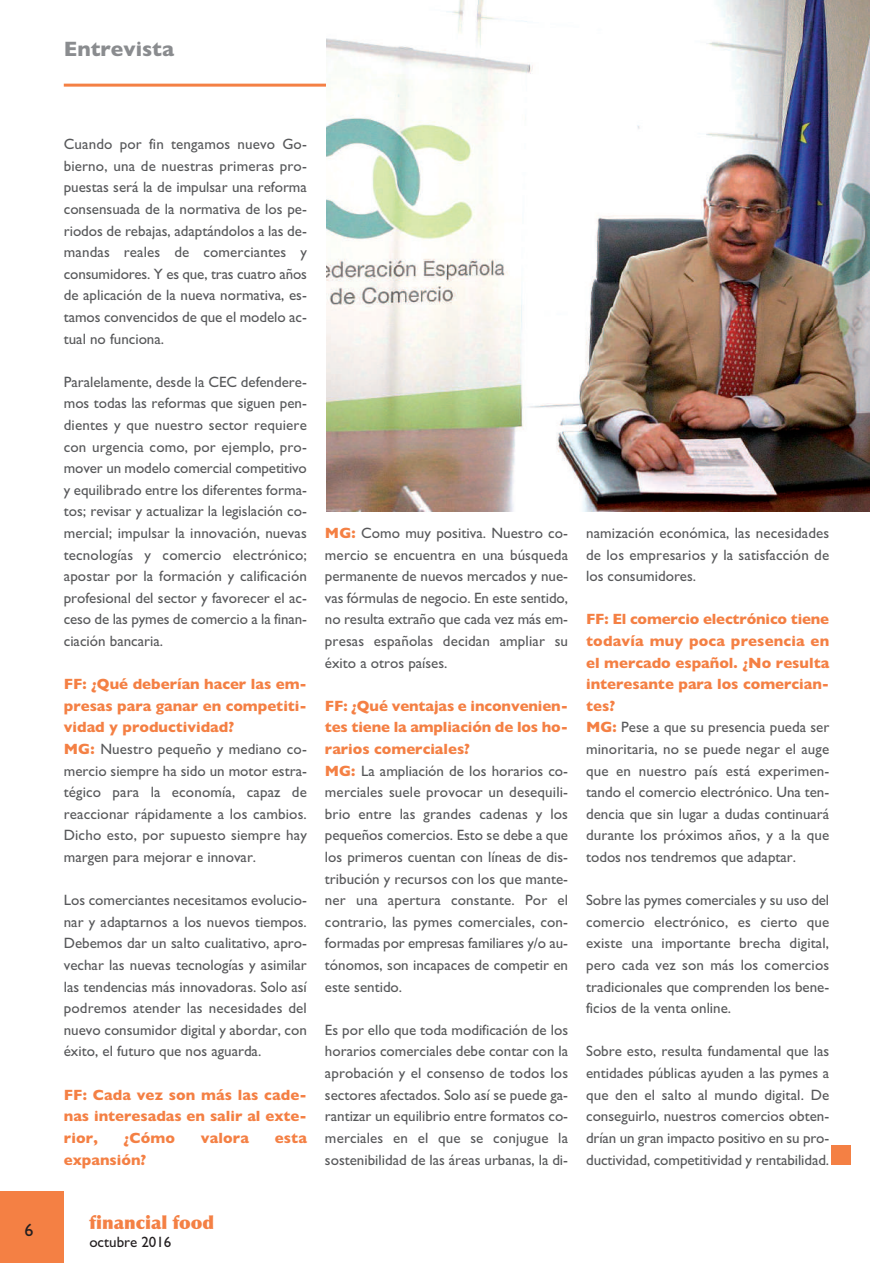
<style>
.page{position:relative;width:893px;height:1263px;background:#fff}
.page>*{position:absolute;margin:0;border:0;box-sizing:border-box;transform-origin:0 0}
.t1{font:700 21px "Gill Sans";color:#8a8c8f}
.t2{font:900 18px "Optima";color:#f48044}
.t3{font:18px "Gill Sans";color:#231f20}
.t4{font:15px/21.6px "Gill Sans";color:#57585a;text-align:justify}
.t5{font:700 15px/21.6px "Gill Sans";letter-spacing:.005em;color:#f48044;text-align:justify}
.t6{font:15px "Gill Sans";color:#231f20}
.s1{font-weight:700;color:#f48044}
</style>
<div class="page">
<hr style="left:64px;top:84px;width:765px;height:3px;background:#f48044">
<div style="left:0;top:1191px;width:64px;height:72px;background:#f48044"></div>
<img style="left:326px;top:0;width:543px;height:511px">
<div style="left:831px;top:1145px;width:20px;height:20px;background:#f48044"></div>
<h1 class="t1" style="left:64px;top:36px;width:112px">Entrevista</h1>
<p class="t3" style="left:25px;top:1219px;width:10px">6</p>
<p class="t4" style="left:64px;top:133px;width:245px">Cuando por fin tengamos nuevo Go&shy;bierno, una de nuestras primeras pro&shy;puestas será la de impulsar una reforma consensuada de la normativa de los pe&shy;riodos de rebajas, adaptándolos a las de&shy;mandas reales de comerciantes y consumidores. Y es que, tras cuatro años de aplicación de la nueva normativa, es&shy;tamos convencidos de que el modelo ac&shy;tual no funciona.</p>
<p class="t4" style="left:64px;top:371px;width:245px">Paralelamente, desde la CEC defendere&shy;mos todas las reformas que siguen pen&shy;dientes y que nuestro sector requiere con urgencia como, por ejemplo, pro&shy;mover un modelo comercial competitivo y equilibrado entre los diferentes forma&shy;tos; revisar y actualizar la legislación co&shy;mercial; impulsar la innovación, nuevas tecnologías y comercio electrónico; apostar por la formación y calificación profesional del sector y favorecer el ac&shy;ceso de las pymes de comercio a la finan&shy;ciación bancaria.</p>
<p class="t4" style="left:64px;top:673px;width:245px;text-align:left"><span class="s1">FF: ¿Qué deberían hacer las em&shy;presas para ganar en competiti&shy;vidad y productividad?<br>MG:</span> Nuestro pequeño y mediano co&shy;mercio siempre ha sido un motor estra&shy;tégico para la economía, capaz de reaccionar rápidamente a los cambios.<br>Dicho esto, por supuesto siempre hay margen para mejorar e innovar.</p>
<p class="t4" style="left:64px;top:889px;width:245px">Los comerciantes necesitamos evolucio&shy;nar y adaptarnos a los nuevos tiempos.<br>Debemos dar un salto cualitativo, apro&shy;vechar las nuevas tecnologías y asimilar las tendencias más innovadoras. Solo así podremos atender las necesidades del nuevo consumidor digital y abordar, con éxito, el futuro que nos aguarda.</p>
<p class="t5" style="left:64px;top:1084px;width:245px">FF: Cada vez son más las cade&shy;nas interesadas en salir al exte&shy;rior,</p>
<p class="t5" style="left:124px;top:1127px;width:53px">¿Cómo</p>
<p class="t5" style="left:201px;top:1127px;width:50px">valora</p>
<p class="t5" style="left:275px;top:1127px;width:34px">esta</p>
<p class="t5" style="left:64px;top:1148px;width:84px">expansión?</p>
<p class="t4" style="left:325px;top:522px;width:245px"><span class="s1">MG:</span> Como muy positiva. Nuestro co&shy;mercio se encuentra en una búsqueda permanente de nuevos mercados y nue&shy;vas fórmulas de negocio. En este sentido, no resulta extraño que cada vez más em&shy;presas españolas decidan ampliar su éxito a otros países.</p>
<p class="t4" style="left:325px;top:695px;width:245px;text-align:left"><span class="s1">FF: ¿Qué ventajas e inconvenien&shy;tes tiene la ampliación de los ho&shy;rarios comerciales?<br>MG:</span> La ampliación de los horarios co&shy;merciales suele provocar un desequili&shy;brio entre las grandes cadenas y los pequeños comercios. Esto se debe a que los primeros cuentan con líneas de dis&shy;tribución y recursos con los que mante&shy;ner una apertura constante. Por el contrario, las pymes comerciales, con&shy;formadas por empresas familiares y/o au&shy;tónomos, son incapaces de competir en este sentido.</p>
<p class="t4" style="left:325px;top:1019px;width:245px">Es por ello que toda modificación de los horarios comerciales debe contar con la aprobación y el consenso de todos los sectores afectados. Solo así se puede ga&shy;rantizar un equilibrio entre formatos co&shy;merciales en el que se conjugue la sostenibilidad de las áreas urbanas, la di-</p>
<p class="t4" style="left:586px;top:522px;width:245px">namización económica, las necesidades de los empresarios y la satisfacción de los consumidores.</p>
<p class="t4" style="left:586px;top:608px;width:245px;text-align:left"><span class="s1">FF: El comercio electrónico tiene todavía muy poca presencia en el mercado español. ¿No resulta interesante para los comercian&shy;tes?<br>MG:</span> Pese a que su presencia pueda ser minoritaria, no se puede negar el auge que en nuestro país está experimen&shy;tando el comercio electrónico. Una ten&shy;dencia que sin lugar a dudas continuará durante los próximos años, y a la que todos nos tendremos que adaptar.</p>
<p class="t4" style="left:586px;top:889px;width:245px">Sobre las pymes comerciales y su uso del comercio electrónico, es cierto que existe una importante brecha digital, pero cada vez son más los comercios tradicionales que comprenden los bene&shy;ficios de la venta online.</p>
<p class="t4" style="left:586px;top:1040px;width:245px">Sobre esto, resulta fundamental que las entidades públicas ayuden a las pymes a que den el salto al mundo digital. De conseguirlo, nuestros comercios obten&shy;drían un gran impacto positivo en su pro&shy;ductividad, competitividad y rentabilidad.</p>
<p class="t2" style="left:89px;top:1211px;width:126px">financial food</p>
<p class="t6" style="left:89px;top:1233px;width:84px">octubre 2016</p>
</div>
